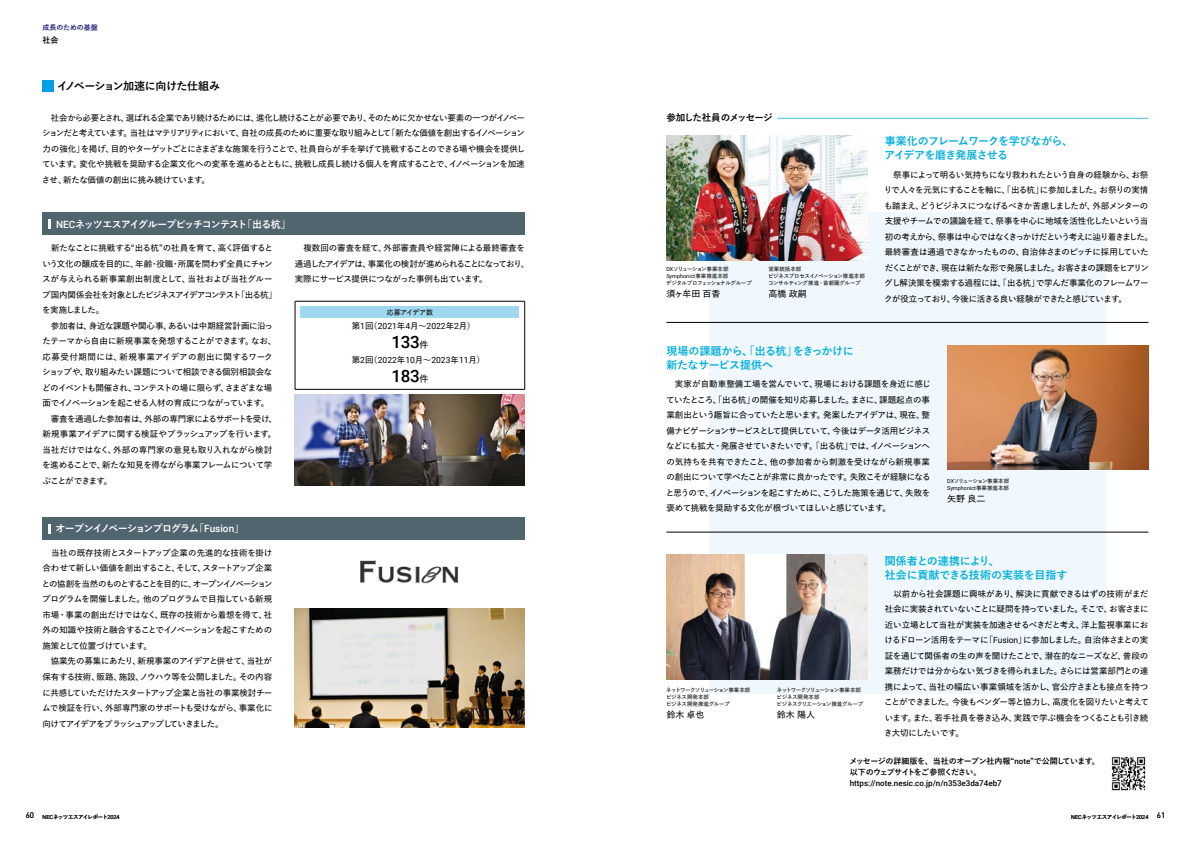
<style>
.page{position:relative;width:1191px;height:842px;background:#fff}
.page>*{position:absolute;margin:0;border:0;box-sizing:border-box;transform-origin:0 0}
.t1{font:500 17px "Roboto";letter-spacing:-.02em;color:#000}
.t2{font:700 11px/14px "Yu Go Pr 6 N";letter-spacing:-.07em;color:#00afdd}
.t3{font:700 11px/14px "Yu Go Pr 6 N";letter-spacing:-.035em;color:#00afdd}
.t4{font:700 11px/14px "Yu Go Pr 6 N";letter-spacing:-.01em;color:#00afdd}
.t5{font:700 11px "Yu Go Pr 6 N";letter-spacing:-.05em;color:#000}
.t6{font:700 10px "Yu Go Pr 6 N";letter-spacing:-.09em;color:#fff}
.t7{font:700 9.5px "Yu Go Pr 6 N";letter-spacing:-.07em;color:#000}
.t8{font:600 9px "Yu Go Pr 6 N";color:#000}
.t9{font:600 8.5px/15.5px "Yu Go Pr 6 N";letter-spacing:-.05em;color:#000}
.t10{font:8.5px "Roboto";color:#000}
.t11{font:700 8px/11px "Yu Go Pr 6 N";letter-spacing:-.065em;color:#000}
.t12{font:500 8px "Roboto";color:#000}
.t13{font:700 7px "Yu Go Pr 6 N";letter-spacing:-.01em;color:#19197a}
.t14{font:600 7px "Yu Go Pr 6 N";letter-spacing:-.055em;color:#000}
.t15{font:600 5.5px/7px "Yu Go Pr 6 N";letter-spacing:-.065em;color:#000}
.t16{font:600 5.5px "Yu Go Pr 6 N";letter-spacing:-.1em;color:#000}
.t17{font:5.5px "Roboto";color:#000}
.t18{font:600 5.5px "Yu Go Pr 6 N";letter-spacing:-.085em;color:#000}
.s1{font-family:"Roboto";font-weight:500}
.s2{font-family:"Yu Go Pr 6 N";font-weight:600}
.s3{font-family:"Yu Go Pr 6 N";font-weight:600;font-size:9px}
.s4{font-family:"Roboto";font-weight:400}
.s5{font-family:"DIN Pro";font-weight:400;font-size:8px}
</style>
<div class="page">
<div style="left:709px;top:212px;width:397px;height:482px;background:#eff8fd"></div>
<img style="left:666px;top:555px;width:201px;height:125px">
<img style="left:666px;top:136px;width:201px;height:124px">
<hr style="left:666px;top:322px;width:482px;height:1px;background:#000">
<hr style="left:666px;top:532px;width:482px;height:1px;background:#000">
<img style="left:947px;top:345px;width:201px;height:125px">
<hr style="left:777px;top:118px;width:371px;height:1px;background:#44bee4">
<div style="left:43px;top:212px;width:481px;height:23px;background:#51656f"></div>
<svg style="left:48px;top:219px;width:3px;height:10px"></svg>
<hr style="left:295px;top:301px;width:230px;height:1px;background:#000">
<hr style="left:295px;top:301px;width:1px;height:88px;background:#000">
<hr style="left:524px;top:301px;width:1px;height:88px;background:#000">
<hr style="left:295px;top:389px;width:230px;height:1px;background:#000">
<div style="left:301px;top:307px;width:218px;height:11px;background:#a0d8ef"></div>
<img style="left:295px;top:395px;width:229px;height:91px">
<div style="left:42px;top:517px;width:482px;height:23px;background:#51656f"></div>
<svg style="left:48px;top:524px;width:3px;height:10px"></svg>
<img style="left:295px;top:608px;width:229px;height:119px">
<img style="left:360px;top:560px;width:99px;height:24px">
<div style="left:43px;top:80px;width:11px;height:12px;background:#00a0e9"></div>
<img style="left:1111px;top:757px;width:35px;height:34px">
<p class="t13" style="left:43px;top:23px;width:57px">成長のための基盤</p>
<p class="t11" style="left:43px;top:35px;width:17px">社会</p>
<p class="t5" style="left:57px;top:80px;width:165px">イノベーション加速に向けた仕組み</p>
<p class="t9" style="left:42px;top:109px;width:485px;text-align:justify">　社会から必要とされ、選ばれる企業であり続けるためには、進化し続けることが必要であり、そのために欠かせない要素の一つがイノベーションだと考えています。当社はマテリアリティにおいて、自社の成長のために重要な取り組みとして「新たな価値を創出するイノベーション力の強化」を掲げ、目的やターゲットごとにさまざまな施策を行うことで、社員自らが手を挙げて挑戦することのできる場や機会を提供しています。変化や挑戦を奨励する企業文化への変革を進めるとともに、挑戦し成長し続ける個人を育成することで、イノベーションを加速させ、新たな価値の創出に挑み続けています。</p>
<p class="t6" style="left:56px;top:218px;width:236px"><span class="s1">NEC</span>ネッツエスアイグループピッチコンテスト「出る杭」</p>
<p class="t9" style="left:42px;top:239px;width:236px">　新たなことに挑戦する“出る杭”の社員を育て、高く評価するという文化の醸成を目的に、年齢・役職・所属を問わず全員にチャンスが与えられる新事業創出制度として、当社および当社グループ国内関係会社を対象としたビジネスアイデアコンテスト「出る杭」を実施しました。<br>　参加者は、身近な課題や関心事、あるいは中期経営計画に沿ったテーマから自由に新規事業を発想することができます。なお、応募受付期間には、新規事業アイデアの創出に関するワークショップや、取り組みたい課題について相談できる個別相談会などのイベントも開催され、コンテストの場に限らず、さまざまな場面でイノベーションを起こせる人材の育成につながっています。　審査を通過した参加者は、外部の専門家によるサポートを受け、新規事業アイデアに関する検証やブラッシュアップを行います。当社だけではなく、外部の専門家の意見も取り入れながら検討を進めることで、新たな知見を得ながら事業フレームについて学ぶことができます。</p>
<p class="t9" style="left:295px;top:239px;width:236px">　複数回の審査を経て、外部審査員や経営陣による最終審査を通過したアイデアは、事業化の検討が進められることになっており、実際にサービス提供につながった事例も出ています。</p>
<p class="t14" style="left:387px;top:306px;width:48px">応募アイデア数</p>
<p class="t10" style="left:352px;top:320px;width:125px"><span class="s2">第</span>1<span class="s2">回（</span>2021<span class="s2">年</span>4<span class="s2">月～</span>2022<span class="s2">年</span>2<span class="s2">月）</span></p>
<h1 class="t1" style="left:391px;top:330px;width:38px">133<span class="s3">件</span></h1>
<p class="t10" style="left:352px;top:354px;width:135px"><span class="s2">第</span>2<span class="s2">回（</span>2022<span class="s2">年</span>10<span class="s2">月～</span>2023<span class="s2">年</span>11<span class="s2">月）</span></p>
<h1 class="t1" style="left:391px;top:364px;width:38px">183<span class="s3">件</span></h1>
<p class="t6" style="left:56px;top:523px;width:190px">オープンイノベーションプログラム「<span class="s1">Fusion</span>」</p>
<p class="t9" style="left:42px;top:544px;width:232px">　当社の既存技術とスタートアップ企業の先進的な技術を掛け合わせて新しい価値を創出すること、そして、スタートアップ企業との協創を当然のものとすることを目的に、オープンイノベーションプログラムを開催しました。他のプログラムで目指している新規市場・事業の創出だけではなく、既存の技術から着想を得て、社外の知識や技術と融合することでイノベーションを起こすための施策として位置づけています。<br>　協業先の募集にあたり、新規事業のアイデアと併せて、当社が保有する技術、販路、施設、ノウハウ等を公開しました。その内容に共感していただけたスタートアップ企業と当社の事業検討チームで検証を行い、外部専門家のサポートも受けながら、事業化に向けてアイデアをブラッシュアップしていきました。</p>
<p class="t7" style="left:666px;top:113px;width:108px">参加した社員のメッセージ</p>
<p class="t16" style="left:666px;top:264px;width:64px"><span class="s4">DX</span>ソリューション事業本部</p>
<p class="t17" style="left:666px;top:272px;width:63px">Symphonict<span class="s2">事業推進本部</span></p>
<p class="t18" style="left:666px;top:278px;width:87px">デジタルプロフェッショナルグループ</p>
<p class="t8" style="left:666px;top:285px;width:56px">須ヶ牟田百香</p>
<p class="t15" style="left:768px;top:265px;width:98px">営業統括本部<br>ビジネスプロセスイノベーション推進本部コンサルティング推進・首都圏グループ</p>
<p class="t8" style="left:768px;top:285px;width:40px">高橋政嗣</p>
<p class="t2" style="left:884px;top:135px;width:190px">事業化のフレームワークを学びながら、アイデアを磨き発展させる</p>
<p class="t9" style="left:884px;top:166px;width:271px">　祭事によって明るい気持ちになり救われたという自身の経験から、お祭りで人々を元気にすることを軸に、「出る杭」に参加しました。お祭りの実情も踏まえ、どうビジネスにつなげるべきか苦慮しましたが、外部メンターの支援やチームでの議論を経て、祭事を中心に地域を活性化したいという当初の考えから、祭事は中心ではなくきっかけだという考えに辿り着きました。最終審査は通過できなかったものの、自治体さまのピッチに採用していただくことができ、現在は新たな形で発展しました。お客さまの課題をヒアリングし解決策を模索する過程には、「出る杭」で学んだ事業化のフレームワークが役立っており、今後に活きる良い経験ができたと感じています。</p>
<p class="t3" style="left:666px;top:344px;width:189px">現場の課題から、「出る杭」をきっかけに新たなサービス提供へ</p>
<p class="t9" style="left:666px;top:375px;width:266px;text-align:justify">　実家が自動車整備工場を営んでいて、現場における課題を身近に感じていたところ、「出る杭」の開催を知り応募しました。まさに、課題起点の事業創出という趣旨に合っていたと思います。発案したアイデアは、現在、整備ナビゲーションサービスとして提供していて、今後はデータ活用ビジネスなどにも拡大・発展させていきたいです。「出る杭」では、イノベーションへの気持ちを共有できたこと、他の参加者から刺激を受けながら新規事業の創出について学べたことが非常に良かったです。失敗こそが経験になると思うので、イノベーションを起こすために、こうした施策を通じて、失敗を褒めて挑戦を奨励する文化が根づいてほしいと感じています。</p>
<p class="t16" style="left:947px;top:475px;width:64px"><span class="s4">DX</span>ソリューション事業本部</p>
<p class="t17" style="left:947px;top:484px;width:63px">Symphonict<span class="s2">事業推進本部</span></p>
<p class="t8" style="left:947px;top:490px;width:40px">矢野良二</p>
<p class="t15" style="left:666px;top:686px;width:86px">ネットワークソリューション事業本部ビジネス開発本部<br>ビジネス開発推進グループ</p>
<p class="t8" style="left:666px;top:706px;width:40px">鈴木卓也</p>
<p class="t15" style="left:776px;top:686px;width:88px">ネットワークソリューション事業本部ビジネス開発本部<br>ビジネスクリエーション推進グループ</p>
<p class="t8" style="left:777px;top:706px;width:40px">鈴木陽人</p>
<p class="t4" style="left:884px;top:554px;width:184px">関係者との連携により、<br>社会に貢献できる技術の実装を目指す</p>
<p class="t9" style="left:884px;top:585px;width:266px;text-align:justify">　以前から社会課題に興味があり、解決に貢献できるはずの技術がまだ社会に実装されていないことに疑問を持っていました。そこで、お客さまに近い立場として当社が実装を加速させるべきだと考え、洋上監視事業におけるドローン活用をテーマに「<span class="s4">Fusion</span>」に参加しました。自治体さまとの実証を通じて関係者の生の声を聞けたことで、潜在的なニーズなど、普段の業務だけでは分からない気づきを得られました。さらには営業部門との連携によって、当社の幅広い事業領域を活かし、官公庁さまとも接点を持つことができました。今後もベンダー等と協力し、高度化を図りたいと考えています。また、若手社員を巻き込み、実践で学ぶ機会をつくることも引き続き大切にしたいです。</p>
<p class="t11" style="left:849px;top:756px;width:252px">メッセージの詳細版を、当社のオープン社内報“<span class="s1">note</span>”で公開しています。以下のウェブサイトをご参照ください。</p>
<p class="t12" style="left:850px;top:778px;width:153px">https://note.nesic.co.jp/n/n353e3da74eb7</p>
<p class="t16" style="left:26px;top:811px;width:96px"><span class="s5">60</span> <span class="s4">NEC</span>ネッツエスアイレポート<span class="s4">2024</span></p>
<p class="t16" style="left:1071px;top:811px;width:96px"><span class="s4">NEC</span>ネッツエスアイレポート<span class="s4">2024</span> <span class="s5">61</span></p>
</div>
